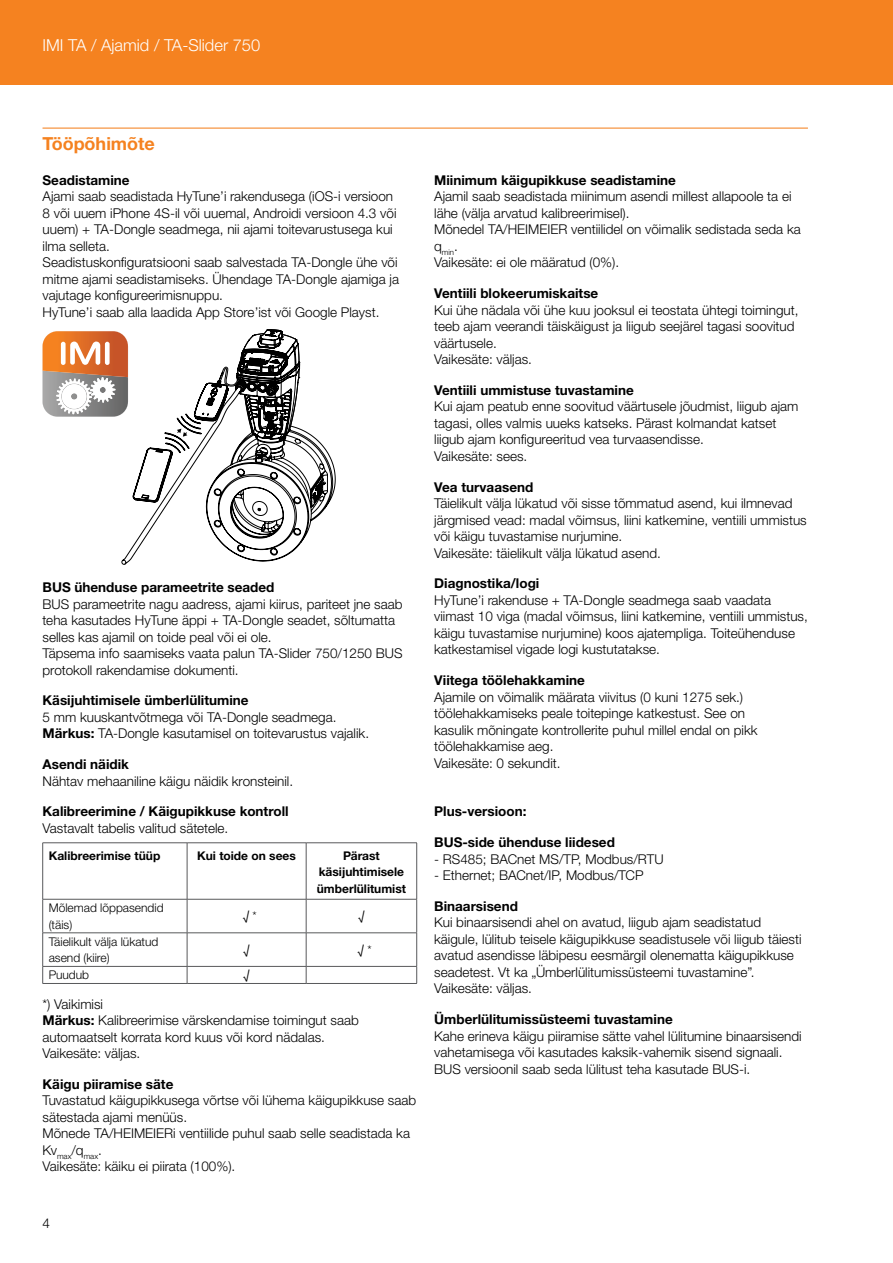
<style>
.page{position:relative;width:893px;height:1263px;background:#fff}
.page>*{position:absolute;margin:0;border:0;box-sizing:border-box;transform-origin:0 0}
.t1{font:700 18px "Helvetica Neue LTW1 G";color:#f58220}
.t2{font:300 16.5px "Helvetica Neue LTW1 G";color:#fff}
.t3{font:300 13.5px/16.5px "Helvetica Neue LTW1 G";color:#000}
.t4{font:700 13.5px "Helvetica Neue LTW1 G";color:#000}
.t5{font:300 12px/16.5px "Helvetica Neue LTW1 G";color:#000}
.t6{font:700 12px/16.5px "Helvetica Neue LTW1 G";color:#000;text-align:center}
.t7{font:300 7.8px "Helvetica Neue LTW1 G";color:#000}
.s1{font-weight:700}
</style>
<div class="page">
<div style="left:0;top:0;width:893px;height:85px;background:#f58220"></div>
<hr style="left:43px;top:128px;width:765px;height:1px;background:#f58220">
<hr style="left:43px;top:842px;width:144px;height:1px;background:#58595b">
<hr style="left:42px;top:843px;width:1px;height:56px;background:#58595b">
<hr style="left:187px;top:842px;width:119px;height:1px;background:#58595b">
<hr style="left:187px;top:843px;width:1px;height:56px;background:#58595b">
<hr style="left:306px;top:842px;width:111px;height:1px;background:#58595b">
<hr style="left:306px;top:843px;width:1px;height:56px;background:#58595b">
<hr style="left:416px;top:843px;width:1px;height:56px;background:#58595b">
<hr style="left:43px;top:899px;width:144px;height:1px;background:#58595b">
<hr style="left:42px;top:899px;width:1px;height:34px;background:#58595b">
<hr style="left:187px;top:899px;width:119px;height:1px;background:#58595b">
<hr style="left:187px;top:899px;width:1px;height:34px;background:#58595b">
<hr style="left:306px;top:899px;width:111px;height:1px;background:#58595b">
<hr style="left:306px;top:899px;width:1px;height:34px;background:#58595b">
<hr style="left:416px;top:899px;width:1px;height:34px;background:#58595b">
<hr style="left:43px;top:932px;width:144px;height:1px;background:#58595b">
<hr style="left:42px;top:933px;width:1px;height:33px;background:#58595b">
<hr style="left:187px;top:932px;width:119px;height:1px;background:#58595b">
<hr style="left:187px;top:933px;width:1px;height:33px;background:#58595b">
<hr style="left:306px;top:932px;width:111px;height:1px;background:#58595b">
<hr style="left:306px;top:933px;width:1px;height:33px;background:#58595b">
<hr style="left:416px;top:933px;width:1px;height:33px;background:#58595b">
<hr style="left:43px;top:966px;width:144px;height:1px;background:#58595b">
<svg style="left:42px;top:966px;width:1px;height:17px"></svg>
<hr style="left:187px;top:966px;width:119px;height:1px;background:#58595b">
<svg style="left:187px;top:966px;width:1px;height:17px"></svg>
<hr style="left:306px;top:966px;width:111px;height:1px;background:#58595b">
<svg style="left:306px;top:966px;width:1px;height:17px"></svg>
<svg style="left:416px;top:966px;width:1px;height:17px"></svg>
<hr style="left:43px;top:983px;width:144px;height:1px;background:#58595b">
<hr style="left:187px;top:983px;width:119px;height:1px;background:#58595b">
<hr style="left:306px;top:983px;width:111px;height:1px;background:#58595b">
<svg style="left:122px;top:452px;width:213px;height:112px"></svg>
<svg style="left:43px;top:329px;width:285px;height:203px"></svg>
<p class="t2" style="left:43px;top:35px;width:219px">IMI TA / Ajamid / TA-Slider 750</p>
<h1 class="t1" style="left:43px;top:132px;width:114px">Tööpõhimõte</h1>
<p class="t4" style="left:43px;top:172px;width:89px">Seadistamine</p>
<p class="t3" style="left:43px;top:188px;width:358px">Ajami saab seadistada HyTune’i rakendusega (iOS-i versioon 8 või uuem iPhone 4S-il või uuemal, Androidi versioon 4.3 või uuem) + TA-Dongle seadmega, nii ajami toitevarustusega kui ilma selleta.<br>Seadistuskonfiguratsiooni saab salvestada TA-Dongle ühe või mitme ajami seadistamiseks. Ühendage TA-Dongle ajamiga ja vajutage konfigureerimisnuppu.<br>HyTune’i saab alla laadida App Store’ist või Google Playst.</p>
<p class="t4" style="left:43px;top:579px;width:233px">BUS ühenduse parameetrite seaded</p>
<p class="t3" style="left:43px;top:596px;width:362px">BUS parameetrite nagu aadress, ajami kiirus, pariteet jne saab teha kasutades HyTune äppi + TA-Dongle seadet, sõltumatta selles kas ajamil on toide peal või ei ole.<br>Täpsema info saamiseks vaata palun TA-Slider 750/1250 BUS protokoll rakendamise dokumenti.</p>
<p class="t4" style="left:43px;top:692px;width:208px">Käsijuhtimisele ümberlülitumine</p>
<p class="t3" style="left:43px;top:709px;width:328px">5 mm kuuskantvõtmega või TA-Dongle seadmega.<br><span class="s1">Märkus:</span> TA-Dongle kasutamisel on toitevarustus vajalik.</p>
<p class="t4" style="left:43px;top:756px;width:88px">Asendi näidik</p>
<p class="t3" style="left:43px;top:773px;width:252px">Nähtav mehaaniline käigu näidik kronsteinil.</p>
<p class="t4" style="left:43px;top:803px;width:248px">Kalibreerimine / Käigupikkuse kontroll</p>
<p class="t3" style="left:43px;top:820px;width:187px">Vastavalt tabelis valitud sätetele.</p>
<p class="t6" style="left:49px;top:847px;width:113px">Kalibreerimise tüüp</p>
<p class="t6" style="left:197px;top:847px;width:100px">Kui toide on sees</p>
<p class="t6" style="left:317px;top:847px;width:91px">Pärast käsijuhtimisele ümberlülitumist</p>
<p class="t5" style="left:49px;top:899px;width:116px">Mõlemad lõppasendid (täis)</p>
<p class="t5" style="left:243px;top:908px;width:15px">√ *</p>
<p class="t5" style="left:358px;top:908px;width:8px">√</p>
<p class="t5" style="left:49px;top:933px;width:111px">Täielikult välja lükatud asend (kiire)</p>
<p class="t5" style="left:244px;top:941px;width:8px">√</p>
<p class="t5" style="left:358px;top:941px;width:15px">√ *</p>
<p class="t5" style="left:49px;top:967px;width:42px">Puudub</p>
<p class="t5" style="left:244px;top:967px;width:8px">√</p>
<p class="t3" style="left:43px;top:995px;width:318px">*) Vaikimisi<br><span class="s1">Märkus:</span> Kalibreerimise värskendamise toimingut saab automaatselt korrata kord kuus või kord nädalas.<br>Vaikesäte: väljas.</p>
<p class="t4" style="left:43px;top:1076px;width:132px">Käigu piiramise säte</p>
<p class="t3" style="left:43px;top:1092px;width:375px">Tuvastatud käigupikkusega võrtse või lühema käigupikkuse saab sätestada ajami menüüs.<br>Mõnede TA/HEIMEIERi ventiilide puhul saab selle seadistada ka</p>
<p class="t7" style="left:43px;top:1152px;width:61px"><sup>Kv</sup>max<sup>/q</sup>max<sup>.</sup></p>
<p class="t3" style="left:43px;top:1158px;width:194px">Vaikesäte: käiku ei piirata (100%).</p>
<p class="t3" style="left:43px;top:1215px;width:9px">4</p>
<p class="t4" style="left:434px;top:172px;width:243px">Miinimum käigupikkuse seadistamine</p>
<p class="t3" style="left:434px;top:188px;width:368px">Ajamil saab seadistada miinimum asendi millest allapoole ta ei lähe (välja arvatud kalibreerimisel).<br>Mõnedel TA/HEIMEIER ventiilidel on võimalik sedistada seda ka</p>
<p class="t7" style="left:434px;top:248px;width:25px"><sup>q</sup>min<sup>.</sup></p>
<p class="t3" style="left:434px;top:254px;width:187px">Vaikesäte: ei ole määratud (0%).</p>
<p class="t4" style="left:434px;top:285px;width:166px">Ventiili blokeerumiskaitse</p>
<p class="t3" style="left:434px;top:302px;width:366px">Kui ühe nädala või ühe kuu jooksul ei teostata ühtegi toimingut, teeb ajam veerandi täiskäigust ja liigub seejärel tagasi soovitud väärtusele.<br>Vaikesäte: väljas.</p>
<p class="t4" style="left:434px;top:382px;width:201px">Ventiili ummistuse tuvastamine</p>
<p class="t3" style="left:434px;top:398px;width:366px">Kui ajam peatub enne soovitud väärtusele jõudmist, liigub ajam tagasi, olles valmis uueks katseks. Pärast kolmandat katset liigub ajam konfigureeritud vea turvaasendisse.<br>Vaikesäte: sees.</p>
<p class="t4" style="left:434px;top:478px;width:101px">Vea turvaasend</p>
<p class="t3" style="left:434px;top:495px;width:374px">Täielikult välja lükatud või sisse tõmmatud asend, kui ilmnevad järgmised vead: madal võimsus, liini katkemine, ventiili ummistus või käigu tuvastamise nurjumine.<br>Vaikesäte: täielikult välja lükatud asend.</p>
<p class="t4" style="left:434px;top:575px;width:107px">Diagnostika/logi</p>
<p class="t3" style="left:434px;top:592px;width:375px">HyTune’i rakenduse + TA-Dongle seadmega saab vaadata viimast 10 viga (madal võimsus, liini katkemine, ventiili ummistus, käigu tuvastamise nurjumine) koos ajatempliga. Toiteühenduse katkestamisel vigade logi kustutatakse.</p>
<p class="t4" style="left:434px;top:672px;width:152px">Viitega töölehakkamine</p>
<p class="t3" style="left:434px;top:688px;width:325px">Ajamile on võimalik määrata viivitus (0 kuni 1275 sek.) töölehakkamiseks peale toitepinge katkestust. See on kasulik mõningate kontrollerite puhul millel endal on pikk töölehakkamise aeg.<br>Vaikesäte: 0 sekundit.</p>
<p class="t4" style="left:434px;top:803px;width:94px">Plus-versioon:</p>
<p class="t4" style="left:434px;top:834px;width:182px">BUS-side ühenduse liidesed</p>
<p class="t3" style="left:434px;top:850px;width:231px">- RS485; BACnet MS/TP, Modbus/RTU</p>
<p class="t3" style="left:434px;top:867px;width:211px">- Ethernet; BACnet/IP, Modbus/TCP</p>
<p class="t4" style="left:434px;top:898px;width:85px">Binaarsisend</p>
<p class="t3" style="left:434px;top:914px;width:369px">Kui binaarsisendi ahel on avatud, liigub ajam seadistatud käigule, lülitub teisele käigupikkuse seadistusele või liigub täiesti avatud asendisse läbipesu eesmärgil olenematta käigupikkuse seadetest. Vt ka „Ümberlülitumissüsteemi tuvastamine”.<br>Vaikesäte: väljas.</p>
<p class="t4" style="left:434px;top:1011px;width:240px">Ümberlülitumissüsteemi tuvastamine</p>
<p class="t3" style="left:434px;top:1027px;width:369px">Kahe erineva käigu piiramise sätte vahel lülitumine binaarsisendi vahetamisega või kasutades kaksik-vahemik sisend signaali.<br>BUS versioonil saab seda lülitust teha kasutade BUS-i.</p>
</div>
